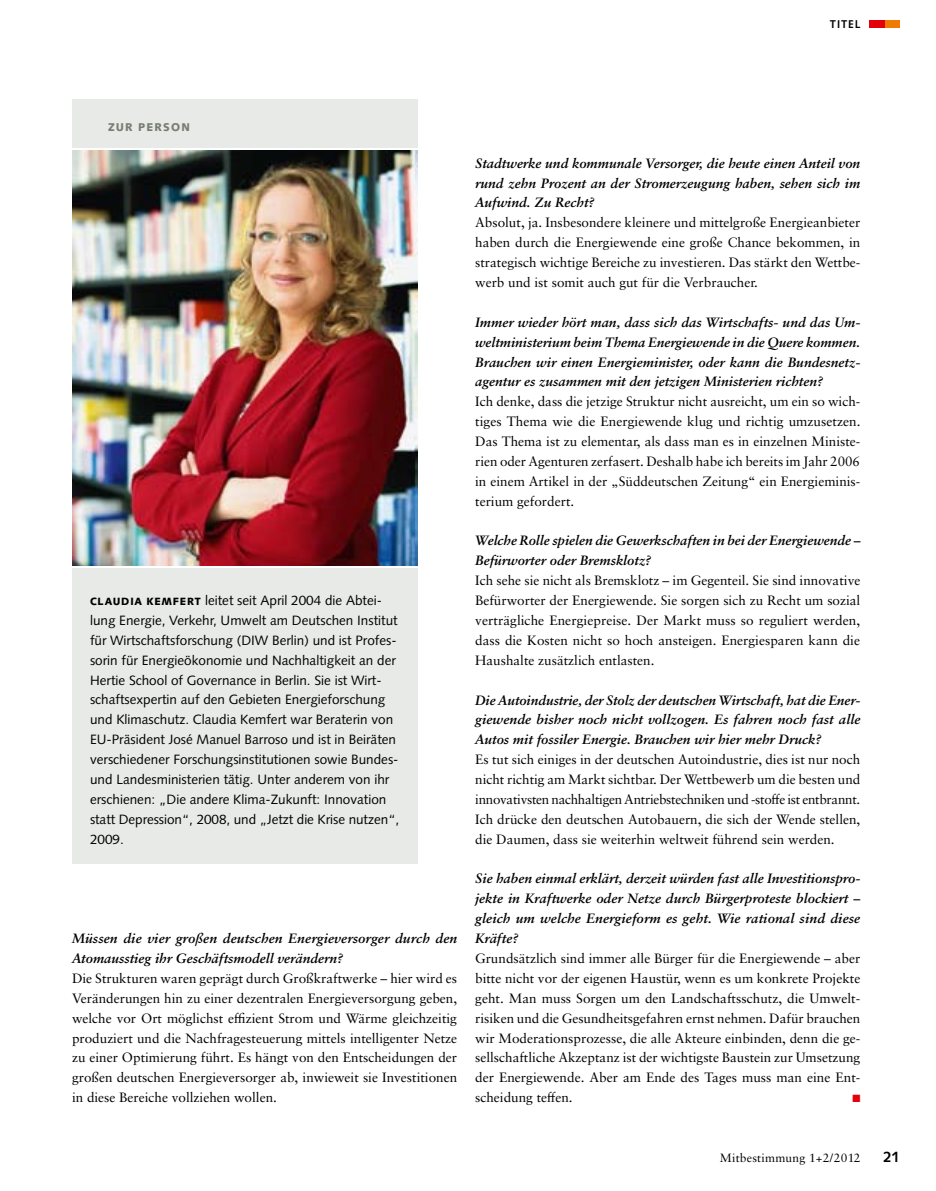
<style>
.page{position:relative;width:936px;height:1191px;background:#fff}
.page>*{position:absolute;margin:0;border:0;box-sizing:border-box;transform-origin:0 0}
.t1{font:700 15px "Syntax LT Pro";color:#000}
.t2{font:13.5px/20px "Sabon LT Pro";color:#000;text-align:justify}
.t3{font:italic 700 13.5px/19.8px "Sabon LT Pro";color:#000;text-align:justify}
.t4{font:13.5px/19.8px "Syntax LT Pro";color:#000}
.t5{font:12px "Sabon LT Pro";letter-spacing:.02em;color:#000}
.t6{font:900 11.25px "Syntax LT Pro";letter-spacing:.115em;color:#767e71}
.t7{font:700 11.25px "Syntax LT Pro";letter-spacing:.075em;color:#000}
.t8{font:10.5px "Zapf Dingbats Std";color:#e3000b}
.s1{font-weight:900;font-size:10.5px}
</style>
<div class="page">
<div style="left:72px;top:99px;width:345px;height:49px;background:#e8eae7"></div>
<div style="left:72px;top:568px;width:345px;height:295px;background:#e8eae7"></div>
<img style="left:72px;top:151px;width:345px;height:414px">
<div style="left:884px;top:20px;width:15px;height:8px;background:#ef7c00"></div>
<div style="left:869px;top:20px;width:15px;height:8px;background:#e3000b"></div>
<p class="t7" style="left:829px;top:17px;width:32px">TITEL</p>
<p class="t6" style="left:108px;top:120px;width:83px">ZUR PERSON</p>
<p class="t4" style="left:90px;top:590px;width:311px"><span class="s1">CL AUDIA KEMFERT</span> leitet seit April 2004 die Abtei&shy;lung Energie, Verkehr, U mwelt am Deutschen I nstitut für Wirtschaftsforschung (DIW Berlin) und ist Profes&shy;sorin für Energieökonomie und Nachhaltigkeit an der Hertie School of Governance in Berlin. Sie ist Wirt&shy;schaftsexpertin auf den Gebieten Energieforschung und Klimaschutz. Claudia Kemfert war Beraterin von EU -Präsident José Manuel Barroso und ist in Beiräten verschiedener Forschungsinstitutionen sowie Bundes&shy;und Landesministerien tätig. U nter anderem von ihr erschienen: „Die andere Klima-Zukunft: I nnovation statt Depression“, 2008, und „Jetzt die Krise nutzen“, 2009.</p>
<p class="t3" style="left:72px;top:928px;width:387px">Müssen die vier großen deutschen Energieversorger durch den<br>Atomausstieg ihr Geschäftsmodell verändern?</p>
<p class="t2" style="left:72px;top:968px;width:386px">Die Strukturen waren geprägt durch Großkraftwerke – hier wird es Veränderungen hin zu einer dezentralen Energieversorgung geben, welche vor Ort möglichst effizient Strom und Wärme gleichzeitig produziert und die Nachfragesteuerung mittels intelligenter Netze zu einer Optimierung führt. Es hängt von den Entscheidungen der großen deutschen Energieversorger ab, inwieweit sie Investitionen in diese Bereiche vollziehen wollen.</p>
<p class="t3" style="left:475px;top:153px;width:386px">Stadtwerke und kommunale Versorger, die heute einen Anteil von rund zehn Prozent an der Stromerzeugung haben, sehen sich im Aufwind. Zu Recht?</p>
<p class="t2" style="left:475px;top:212px;width:386px">Absolut, ja. Insbesondere kleinere und mittelgroße Energieanbieter haben durch die Energiewende eine große Chance bekommen, in strategisch wichtige Bereiche zu investieren. Das stärkt den Wettbe&shy;werb und ist somit auch gut für die Verbraucher.</p>
<p class="t3" style="left:475px;top:312px;width:386px">Immer wieder hört man, dass sich das Wirtschafts- und das Um&shy;weltministerium beim Thema Energiewende in die Quere kommen.<br>Brauchen wir einen Energieminister, oder kann die Bundesnetz&shy;agentur es zusammen mit den jetzigen Ministerien richten?</p>
<p class="t2" style="left:475px;top:391px;width:387px">Ich denke, dass die jetzige Struktur nicht ausreicht, um ein so wich&shy;tiges Thema wie die Energiewende klug und richtig umzusetzen.<br>Das Thema ist zu elementar, als dass man es in einzelnen Ministe&shy;rien oder Agenturen zerfasert. Deshalb habe ich bereits im Jahr 2006 in einem Artikel in der „Süddeutschen Zeitung“ ein Energieminis&shy;terium gefordert.</p>
<p class="t3" style="left:475px;top:530px;width:387px">Welche Rolle spielen die Gewerkschaften in bei der Energiewende –<br>Befürworter oder Bremsklotz?</p>
<p class="t2" style="left:475px;top:570px;width:386px">Ich sehe sie nicht als Bremsklotz – im Gegenteil. Sie sind innovative Befürworter der Energiewende. Sie sorgen sich zu Recht um sozial verträgliche Energiepreise. Der Markt muss so reguliert werden, dass die Kosten nicht so hoch ansteigen. Energiesparen kann die Haushalte zusätzlich entlasten.</p>
<p class="t3" style="left:475px;top:689px;width:387px">Die Autoindustrie, der Stolz der deutschen Wirtschaft, hat die Ener&shy;giewende bisher noch nicht vollzogen. Es fahren noch fast alle Autos mit fossiler Energie. Brauchen wir hier mehr Druck?</p>
<p class="t2" style="left:475px;top:749px;width:386px">Es tut sich einiges in der deutschen Autoindustrie, dies ist nur noch nicht richtig am Markt sichtbar. Der Wettbewerb um die besten und innovativsten nachhaltigen Antriebstechniken und -stoffe ist entbrannt.<br>Ich drücke den deutschen Autobauern, die sich der Wende stellen, die Daumen, dass sie weiterhin weltweit führend sein werden.</p>
<p class="t3" style="left:475px;top:868px;width:386px">Sie haben einmal erklärt, derzeit würden fast alle Investitionspro&shy;jekte in Kraftwerke oder Netze durch Bürgerproteste blockiert – gleich um welche Energieform es geht. Wie rational sind diese Kräfte?</p>
<p class="t2" style="left:475px;top:948px;width:387px">Grundsätzlich sind immer alle Bürger für die Energiewende – aber bitte nicht vor der eigenen Haustür, wenn es um konkrete Projekte geht. Man muss Sorgen um den Landschaftsschutz, die Umwelt&shy;risiken und die Gesundheitsgefahren ernst nehmen. Dafür brauchen wir Moderationsprozesse, die alle Akteure einbinden, denn die ge&shy;sellschaftliche Akzeptanz ist der wichtigste Baustein zur Umsetzung der Energiewende. Aber am Ende des Tages muss man eine Ent&shy;scheidung teffen.</p>
<p class="t8" style="left:852px;top:1093px;width:9px">■</p>
<p class="t5" style="left:719px;top:1150px;width:142px">Mitbestimmung 1+2/2012</p>
<p class="t1" style="left:883px;top:1147px;width:18px">21</p>
</div>
